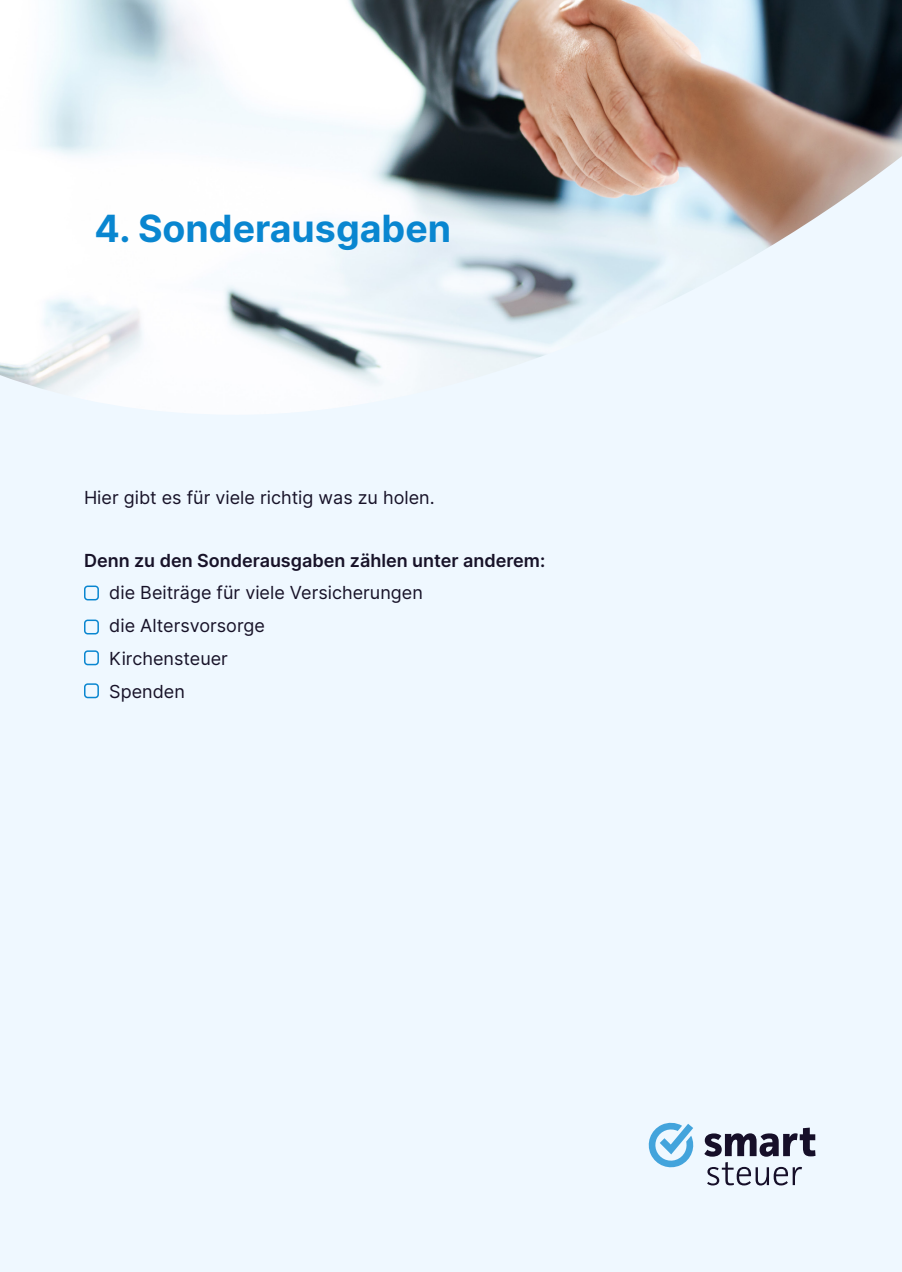
<style>
.page{position:relative;width:902px;height:1272px;background:#eff8ff}
.page>*{position:absolute;margin:0;border:0;box-sizing:border-box;transform-origin:0 0}
.HD_darkblue{font:700 37.5px "Inter";color:#0986d0}
.TX_darkblue{font:18px "Inter";color:#171228}
.TX_darkblue-2{font:600 18px "Inter";color:#171228}
</style>
<div class="page">
<img style="left:0;top:0;width:902px;height:414px">
<img style="left:648px;top:1122px;width:168px;height:64px">
<div style="left:84px;top:585px;width:15px;height:15px;border:2px solid #0986d0;border-radius:3px"></div>
<div style="left:84px;top:619px;width:15px;height:15px;border:2px solid #0986d0;border-radius:3px"></div>
<div style="left:84px;top:650px;width:15px;height:15px;border:2px solid #0986d0;border-radius:3px"></div>
<div style="left:84px;top:683px;width:15px;height:15px;border:2px solid #0986d0;border-radius:3px"></div>
<p class="HD_darkblue" style="left:94px;top:200px;width:358px">4. Sonderausgaben</p>
<p class="TX_darkblue" style="left:84px;top:485px;width:352px">Hier gibt es für viele richtig was zu holen.</p>
<p class="TX_darkblue-2" style="left:84px;top:547px;width:463px">Denn zu den Sonderausgaben zählen unter anderem:</p>
<p class="TX_darkblue" style="left:109px;top:580px;width:315px">die Beiträge für viele Versicherungen</p>
<p class="TX_darkblue" style="left:109px;top:613px;width:157px">die Altersvorsorge</p>
<p class="TX_darkblue" style="left:109px;top:645px;width:120px">Kirchensteuer</p>
<p class="TX_darkblue" style="left:109px;top:678px;width:77px">Spenden</p>
</div>
